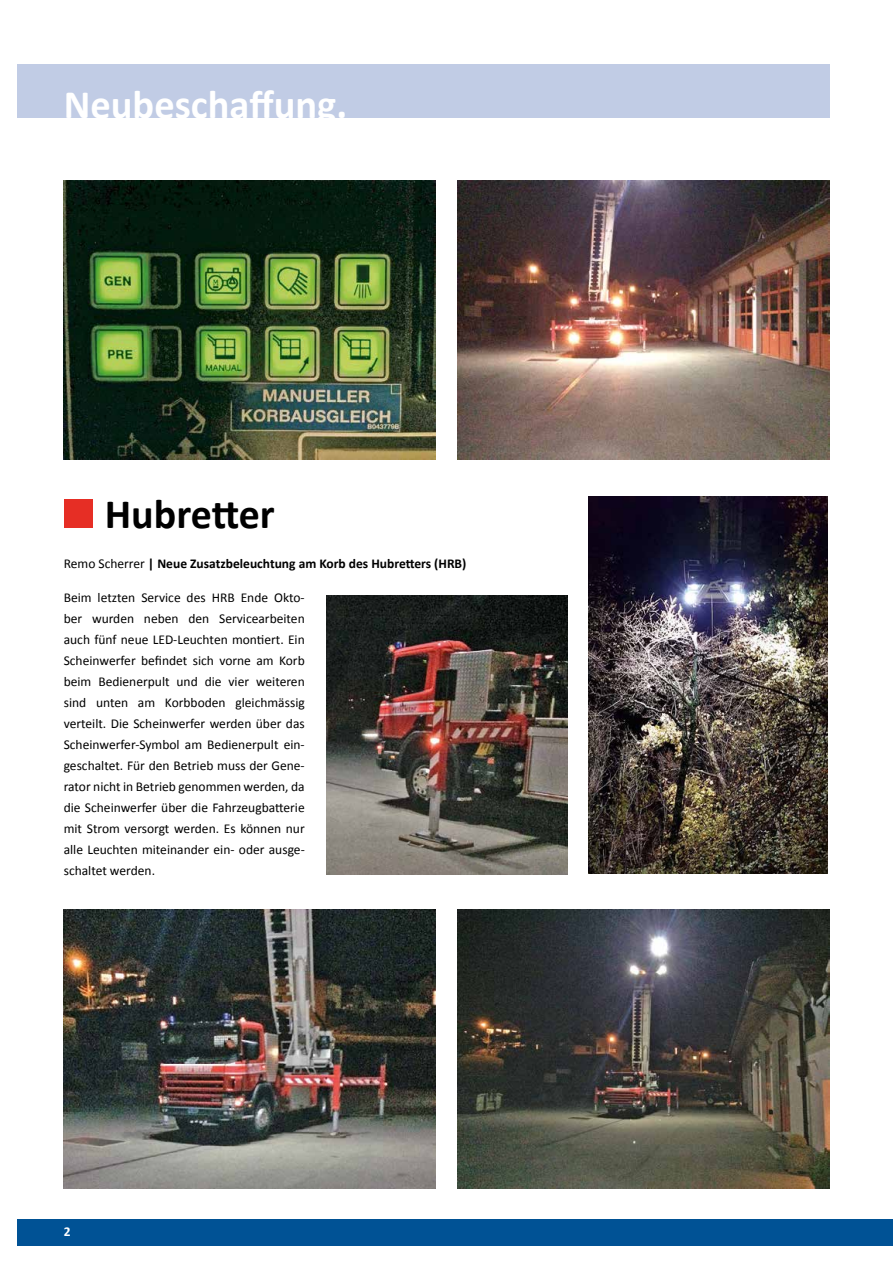
<style>
.page{position:relative;width:893px;height:1263px;background:#fff}
.page>*{position:absolute;margin:0;border:0;box-sizing:border-box;transform-origin:0 0}
.t1{font:700 42px "Calibri";color:#000}
.t2{font:700 40.5px "Calibri";color:#fff}
.t3{font:13.5px/21px "Calibri";color:#000;text-align:justify}
.t4{font:700 13.5px "Calibri";color:#000}
.t5{font:700 13.5px "Calibri";color:#fff}
.s1{font-weight:400}
</style>
<div class="page">
<div style="left:17px;top:1219px;width:876px;height:27px;background:#005295"></div>
<div style="left:17px;top:64px;width:812px;height:53px;background:#c1cce5"></div>
<div style="left:64px;top:500px;width:28px;height:28px;background:#e62e25"></div>
<img style="left:64px;top:180px;width:372px;height:279px">
<img style="left:64px;top:909px;width:372px;height:279px">
<img style="left:457px;top:180px;width:372px;height:279px">
<img style="left:457px;top:909px;width:372px;height:279px">
<img style="left:326px;top:595px;width:241px;height:279px">
<img style="left:588px;top:496px;width:239px;height:377px">
<h2 class="t2" style="left:64px;top:79px;width:285px">Neubeschaffung.</h2>
<h1 class="t1" style="left:105px;top:488px;width:172px">Hubretter</h1>
<p class="t4" style="left:64px;top:555px;width:404px"><span class="s1">Remo Scherrer</span> | Neue Zusatzbeleuchtung am Korb des Hubretters (HRB)</p>
<p class="t3" style="left:64px;top:587px;width:243px">Beim letzten Service des HRB Ende Okto&shy;ber wurden neben den Servicearbeiten auch fünf neue LED-Leuchten montiert. Ein Scheinwerfer befindet sich vorne am Korb beim Bedienerpult und die vier weiteren sind unten am Korbboden gleichmässig verteilt. Die Scheinwerfer werden über das Scheinwerfer-Symbol am Bedienerpult ein&shy;geschaltet. Für den Betrieb muss der Gene&shy;rator nicht in Betrieb genommen werden, da die Scheinwerfer über die Fahrzeugbatterie mit Strom versorgt werden. Es können nur alle Leuchten miteinander ein- oder ausge&shy;schaltet werden.</p>
<p class="t5" style="left:64px;top:1223px;width:8px">2</p>
</div>
